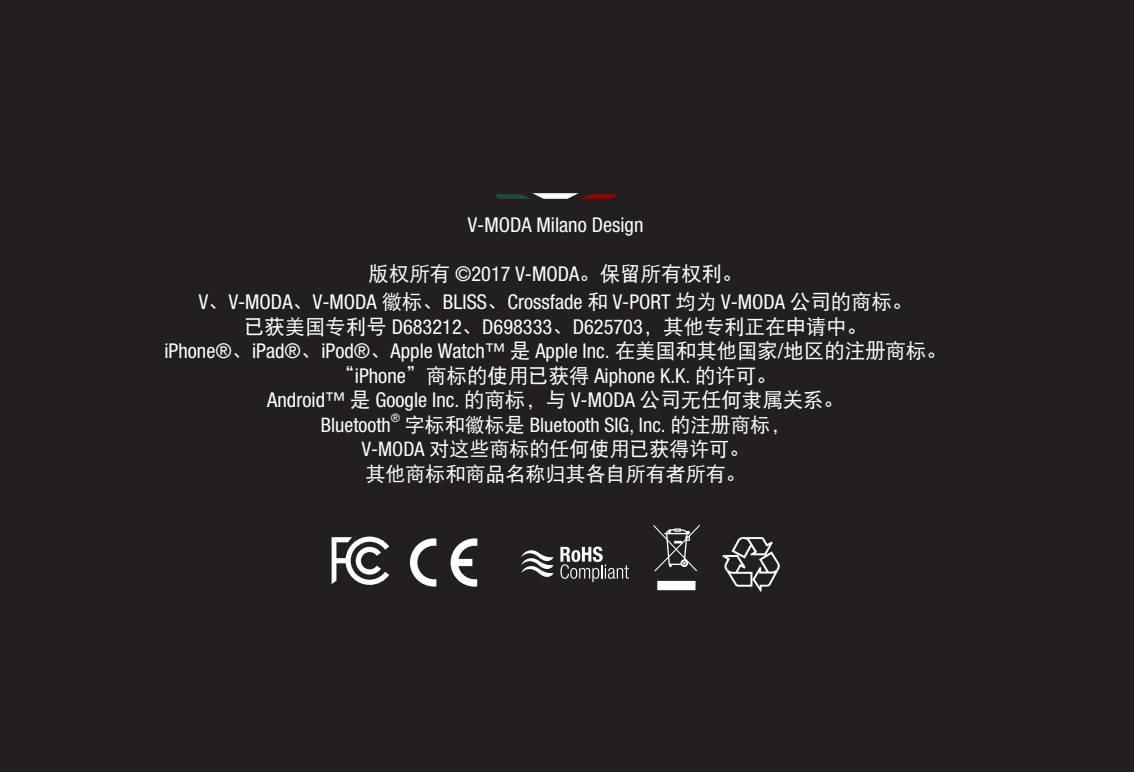
<style>
.page{position:relative;width:1134px;height:772px;background:#fff}
.page>*{position:absolute;margin:0;border:0;box-sizing:border-box;transform-origin:0 0}
.t1{font:condensed 20.4px/24.4px "Helvetica Neue LT Pro";color:#fff;text-align:center}
.t2{font:20.4px "DF Hei W5";color:#fff}
.t3{font:20px/24.4px "DF Hei W5";color:#fff}
.t4{font:condensed 20px "Helvetica Neue LT Pro";color:#fff}
.t5{font:condensed 11.6px "Helvetica Neue LT Pro";color:#fff}
.s1{font-family:"Helvetica Neue LT Pro";font-stretch:condensed}
.s2{font-family:"DF Hei W5";font-stretch:normal}
</style>
<div class="page">
<div style="left:0;top:0;width:1134px;height:771px;background:#231f20"></div>
<svg style="left:722px;top:537px;width:58px;height:54px"></svg>
<svg style="left:560px;top:546px;width:69px;height:35px"></svg>
<svg style="left:521px;top:550px;width:33px;height:27px"></svg>
<svg style="left:653px;top:524px;width:47px;height:65px"></svg>
<svg style="left:451px;top:538px;width:26px;height:48px"></svg>
<svg style="left:410px;top:538px;width:26px;height:48px"></svg>
<svg style="left:332px;top:536px;width:57px;height:48px"></svg>
<svg style="left:495px;top:193px;width:122px;height:6px"></svg>
<p class="t1" style="left:468px;top:213px;width:177px">V-MODA Milano Design</p>
<p class="t2" style="left:369px;top:264px;width:375px">版权所有 <span class="s1">©2017 V-MODA</span>。保留所有权利。</p>
<p class="t1" style="left:164px;top:289px;width:784px">V<span class="s2">、</span>V-MODA<span class="s2">、</span>V-MODA <span class="s2">徽标、</span>BLISS<span class="s2">、</span>Crossfade <span class="s2">和</span> V-PORT <span class="s2">均为</span> V-MODA <span class="s2">公司的商标。<br>已获美国专利号</span> D683212<span class="s2">、</span>D698333<span class="s2">、</span>D625703<span class="s2">，其他专利正在申请中。<br></span>iPhone®<span class="s2">、</span>iPad®<span class="s2">、</span>iPod®<span class="s2">、</span>Apple Watch™ <span class="s2">是</span> Apple Inc. <span class="s2">在美国和其他国家</span>/<span class="s2">地区的注册商标。“</span>iPhone<span class="s2">”商标的使用已获得</span> Aiphone K.K. <span class="s2">的许可。<br></span>Android™ <span class="s2">是</span> Google Inc. <span class="s2">的商标，与</span> V-MODA <span class="s2">公司无任何隶属关系。</span></p>
<p class="t4" style="left:321px;top:412px;width:71px">Bluetooth</p>
<p class="t5" style="left:391px;top:411px;width:11px">®</p>
<p class="t4" style="left:405px;top:412px;width:387px"><span class="s2">字标和徽标是</span> Bluetooth SIG, Inc. <span class="s2">的注册商标，</span></p>
<p class="t3" style="left:362px;top:436px;width:389px"><span class="s1">V-MODA</span> 对这些商标的任何使用已获得许可。其他商标和商品名称归其各自所有者所有。</p>
</div>
